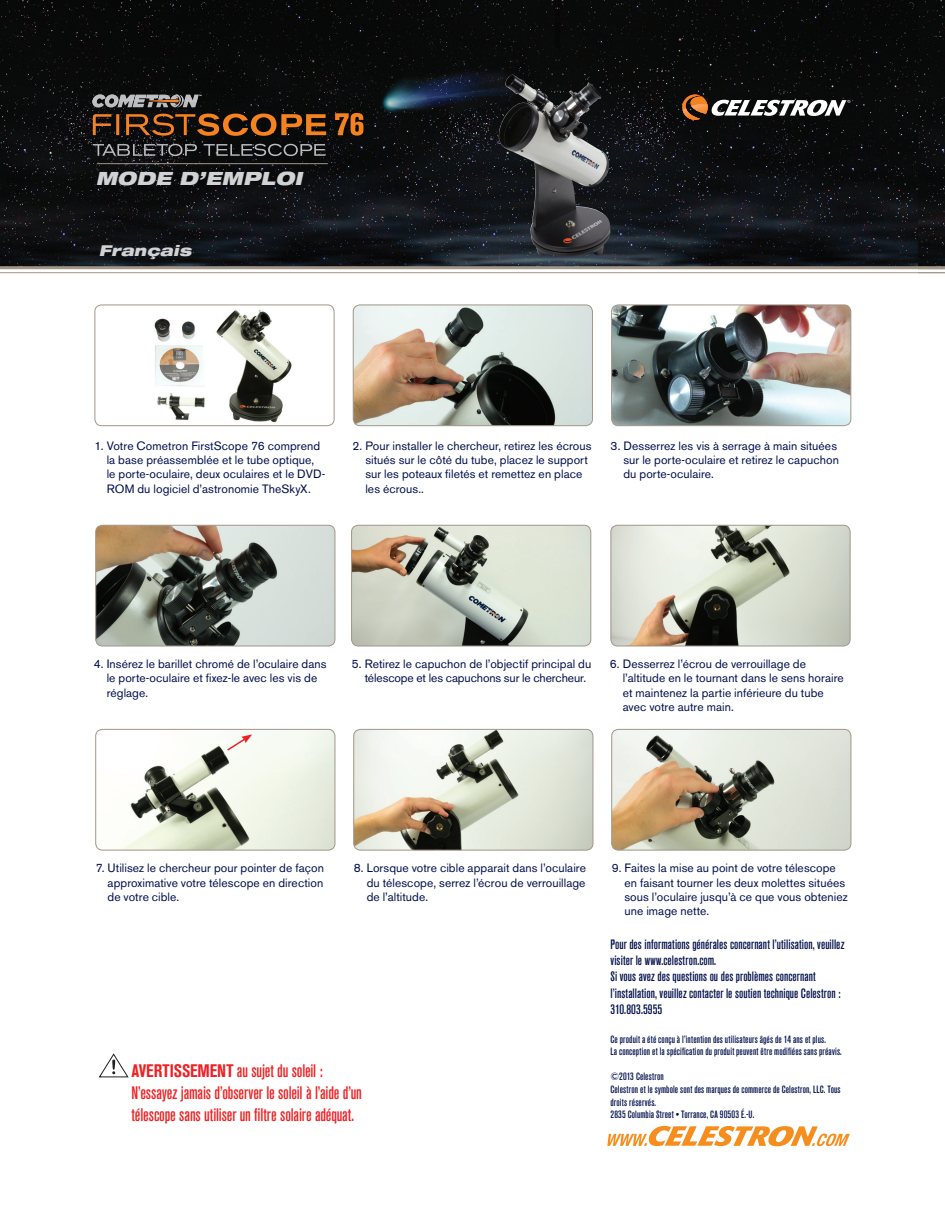
<style>
.page{position:relative;width:945px;height:1215px;background:#fff}
.page>*{position:absolute;margin:0;border:0;box-sizing:border-box;transform-origin:0 0}
.t1{font:italic 900 expanded 18.3px "Helvetica Neue";letter-spacing:.015em;color:#d1d2d4}
.t2{font:500 condensed 18px/21.6px "Akzidenz Grotesk BE";letter-spacing:-.01em;color:#ee2123}
.t3{font:italic 900 expanded 15px "Helvetica Neue";letter-spacing:.015em;color:#d1d2d4}
.t4{font:500 condensed 13.5px/16.2px "Akzidenz Grotesk BE";letter-spacing:.005em;color:#000f4c}
.t5{font:12px/14.4px "Akzidenz Grotesk BE";letter-spacing:.005em;color:#000f4c}
.t6{font:500 condensed 10.5px/12.6px "Akzidenz Grotesk BE";letter-spacing:.015em;color:#000f4c}
.s1{font-weight:700}
</style>
<div class="page">
<img style="left:0;top:0;width:918px;height:266px">
<img style="left:154px;top:309px;width:138px;height:114px">
<div style="left:94px;top:305px;width:240px;height:121px;border:1px solid #a19689;border-radius:7px"></div>
<img style="left:96px;top:525px;width:239px;height:121px">
<div style="left:95px;top:525px;width:240px;height:121px;border:1px solid #a19689;border-radius:7px"></div>
<img style="left:353px;top:305px;width:239px;height:121px">
<div style="left:353px;top:305px;width:240px;height:121px;border:1px solid #a19689;border-radius:7px"></div>
<img style="left:352px;top:525px;width:239px;height:121px">
<div style="left:351px;top:525px;width:240px;height:121px;border:1px solid #a19689;border-radius:7px"></div>
<img style="left:612px;top:305px;width:239px;height:121px">
<div style="left:611px;top:305px;width:240px;height:121px;border:1px solid #a19689;border-radius:7px"></div>
<img style="left:611px;top:525px;width:239px;height:121px">
<div style="left:610px;top:525px;width:240px;height:121px;border:1px solid #a19689;border-radius:7px"></div>
<img style="left:96px;top:729px;width:239px;height:121px">
<div style="left:95px;top:729px;width:240px;height:121px;border:1px solid #a19689;border-radius:7px"></div>
<hr style="left:0;top:266px;width:945px;height:3px;background:#a19689">
<hr style="left:0;top:272px;width:945px;height:1px;background:#a19689">
<img style="left:354px;top:729px;width:239px;height:121px">
<div style="left:353px;top:729px;width:240px;height:121px;border:1px solid #a19689;border-radius:7px"></div>
<img style="left:612px;top:729px;width:239px;height:121px">
<div style="left:611px;top:729px;width:240px;height:121px;border:1px solid #a19689;border-radius:7px"></div>
<img style="left:499px;top:75px;width:112px;height:183px">
<svg style="left:682px;top:94px;width:168px;height:26px"></svg>
<svg style="left:226px;top:734px;width:26px;height:18px"></svg>
<svg style="left:93px;top:144px;width:104px;height:12px"></svg>
<svg style="left:204px;top:144px;width:121px;height:12px"></svg>
<svg style="left:92px;top:94px;width:234px;height:42px;background:#4a3320"></svg>
<img style="left:146px;top:100px;width:33px;height:1px">
<svg style="left:335px;top:113px;width:28px;height:23px"></svg>
<img style="left:918px;top:0;width:27px;height:266px">
<hr style="left:97px;top:163px;width:231px;height:1px;background:#a19689">
<svg style="left:98px;top:1053px;width:31px;height:25px"></svg>
<svg style="left:607px;top:1126px;width:243px;height:20px"></svg>
<h1 class="t1" style="left:96px;top:167px;width:207px">Mode d’emploi</h1>
<p class="t3" style="left:99px;top:241px;width:95px">Français</p>
<p class="t5" style="left:107px;top:438px;width:220px;text-indent:-12px">1. Votre Cometron FirstScope 76 comprend la base préassemblée et le tube optique, le porte-oculaire, deux oculaires et le DVD-ROM du logiciel d’astronomie TheSkyX.</p>
<p class="t5" style="left:365px;top:438px;width:228px;text-indent:-13px">2. Pour installer le chercheur, retirez les écrous situés sur le côté du tube, placez le support sur les poteaux filetés et remettez en place les écrous..</p>
<p class="t5" style="left:623px;top:438px;width:217px;text-indent:-13px">3. Desserrez les vis à serrage à main situées sur le porte-oculaire et retirez le capuchon du porte-oculaire.</p>
<p class="t5" style="left:107px;top:657px;width:221px;text-indent:-13px">4. Insérez le barillet chromé de l’oculaire dans le porte-oculaire et fixez-le avec les vis de réglage.</p>
<p class="t5" style="left:365px;top:657px;width:228px;text-indent:-13px">5. Retirez le capuchon de l’objectif principal du télescope et les capuchons sur le chercheur.</p>
<p class="t5" style="left:623px;top:657px;width:223px;text-indent:-13px">6. Desserrez l’écrou de verrouillage de l’altitude en le tournant dans le sens horaire et maintenez la partie inférieure du tube avec votre autre main.</p>
<p class="t5" style="left:108px;top:861px;width:218px;text-align:justify;text-indent:-12px">7. Utilisez le chercheur pour pointer de façon approximative votre télescope en direction de votre cible.</p>
<p class="t5" style="left:367px;top:861px;width:221px;text-align:justify;text-indent:-13px">8. Lorsque votre cible apparait dans l’oculaire du télescope, serrez l’écrou de verrouillage de l’altitude.</p>
<p class="t5" style="left:624px;top:861px;width:225px;text-indent:-13px">9. Faites la mise au point de votre télescope en faisant tourner les deux molettes situées sous l’oculaire jusqu’à ce que vous obteniez une image nette.</p>
<h2 class="t2" style="left:132px;top:1061px;width:232px"><span class="s1">AVERTISSEMENT</span> au sujet du soleil :<br>N’essayez jamais d’observer le soleil à l’aide d’un télescope sans utiliser un filtre solaire adéquat.</h2>
<p class="t4" style="left:610px;top:937px;width:235px">Pour des informations générales concernant l’utilisation, veuillez visiter le www.celestron.com.<br>Si vous avez des questions ou des problèmes concernant l’installation, veuillez contacter le soutien technique Celestron :<br>310.803.5955</p>
<p class="t6" style="left:610px;top:1033px;width:233px">Ce produit a été conçu à l’intention des utilisateurs âgés de 14 ans et plus.<br>La conception et la spécification du produit peuvent être modifiées sans préavis.</p>
<p class="t6" style="left:610px;top:1071px;width:232px">©2013 Celestron<br>Celestron et le symbole sont des marques de commerce de Celestron, LLC. Tous droits réservés.<br>2835 Columbia Street • Torrance, CA 90503 É.-U.</p>
</div>
